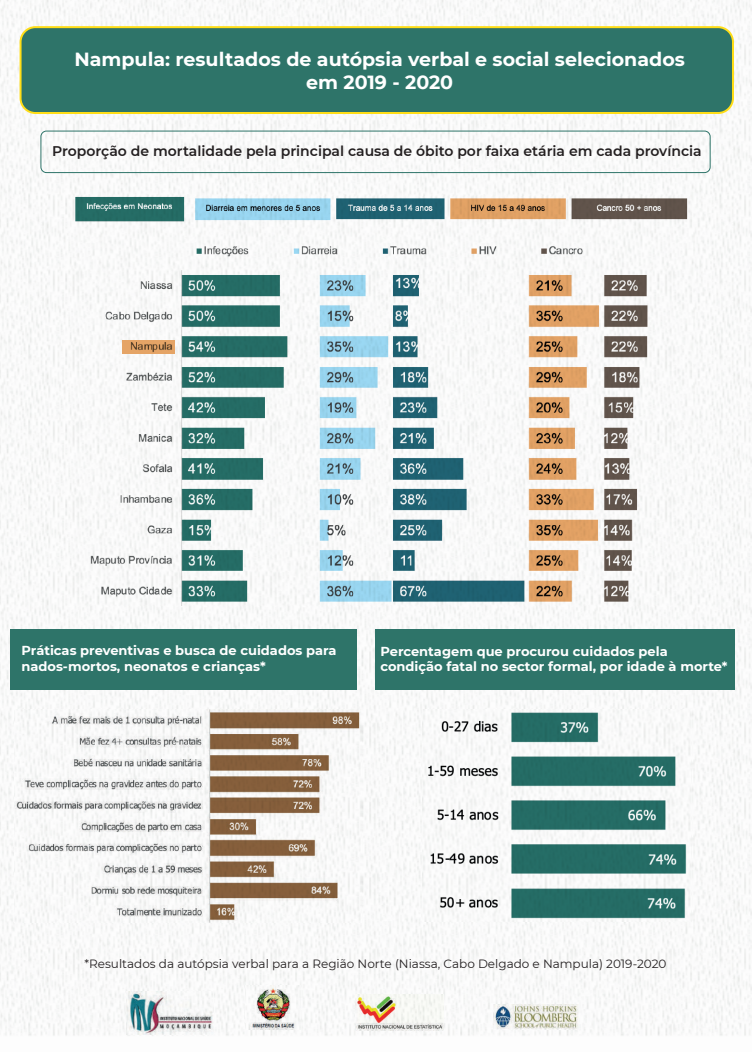
<style>
.page{position:relative;width:752px;height:1052px;background:#fff}
.page>*{position:absolute;margin:0;border:0;box-sizing:border-box;transform-origin:0 0}
.t1{font:700 19px/22.8px "Montserrat";color:#fff;text-align:center}
.t2{font:600 14px "Montserrat";color:#231f20}
.t3{font:700 13px/15.6px "Montserrat";color:#fff}
.t4{font:12px "Montserrat";color:#231f20}
</style>
<div class="page">
<img style="left:0;top:0;width:751px;height:1036px">
<div style="left:21px;top:27px;width:711px;height:86px;background:#2e7469;border-radius:15px"></div>
<div style="left:20px;top:26px;width:713px;height:88px;border:2px solid #ffdd17;border-radius:15px"></div>
<div style="left:40px;top:131px;width:670px;height:42px;border:1px solid #2e7469;border-radius:6px"></div>
<img style="left:245px;top:986px;width:55px;height:43px">
<img style="left:126px;top:991px;width:87px;height:43px">
<img style="left:355px;top:995px;width:88px;height:36px">
<img style="left:493px;top:1004px;width:85px;height:25px">
<div style="left:10px;top:629px;width:347px;height:61px;background:#2e7469"></div>
<div style="left:375px;top:629px;width:359px;height:61px;background:#2e7469"></div>
<img style="left:15px;top:709px;width:346px;height:214px">
<img style="left:423px;top:709px;width:268px;height:213px">
<img style="left:71px;top:197px;width:618px;height:408px">
<h1 class="t1" style="left:74px;top:47px;width:611px">Nampula: resultados de autópsia verbal e social selecionados em 2019 - 2020</h1>
<p class="t2" style="left:52px;top:141px;width:651px">Proporção de mortalidade pela principal causa de óbito por faixa etária em cada província</p>
<p class="t3" style="left:21px;top:642px;width:316px">Práticas preventivas e busca de cuidados para nados-mortos, neonatos e crianças*</p>
<p class="t3" style="left:380px;top:642px;width:348px">Percentagem que procurou cuidados pela condição fatal no sector formal, por idade à morte*</p>
<p class="t4" style="left:84px;top:956px;width:583px">*Resultados da autópsia verbal para a Região Norte (Niassa, Cabo Delgado e Nampula) 2019-2020</p>
</div>
